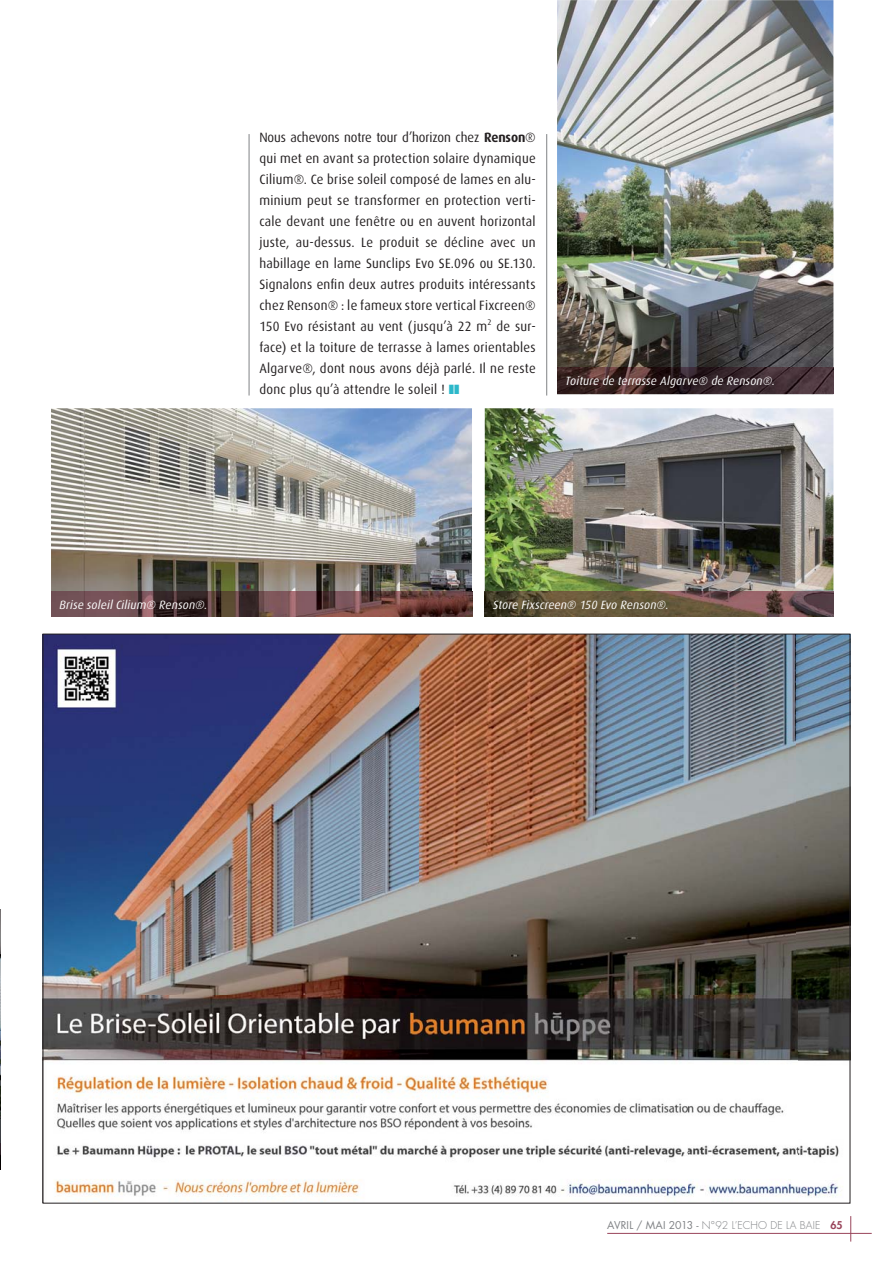
<style>
.page{position:relative;width:893px;height:1263px;background:#fff}
.page>*{position:absolute;margin:0;border:0;box-sizing:border-box;transform-origin:0 0}
.t1{font:13.5px/21px "Dax";letter-spacing:.02em;color:#231f20;text-align:justify;scale:.95 1}
.t2{font:italic 12px "Dax";letter-spacing:.015em;color:#fff;scale:.95 1}
.t3{font:300 10.5px "Futura";letter-spacing:.015em;color:#808285}
.t4{font:8.1px "Dax";color:#231f20;scale:.95 1}
.s1{font-weight:700}
.s2{font-weight:400}
.s3{font-weight:800;color:#99455b}
</style>
<div class="page">
<img style="left:45px;top:636px;width:803px;height:565px">
<img style="left:0;top:910px;width:1px;height:234px">
<img style="left:557px;top:0;width:276px;height:394px">
<img style="left:51px;top:408px;width:421px;height:183px">
<img style="left:485px;top:408px;width:348px;height:183px">
<hr style="left:249px;top:134px;width:1px;height:262px;background:#808285">
<hr style="left:546px;top:134px;width:1px;height:262px;background:#808285">
<svg style="left:0;top:1144px;width:1px;height:25px"></svg>
<img style="left:557px;top:368px;width:276px;height:25px">
<img style="left:485px;top:591px;width:348px;height:26px">
<img style="left:51px;top:591px;width:421px;height:26px">
<hr style="left:607px;top:1233px;width:265px;height:1px;background:#99455b">
<svg style="left:850px;top:1216px;width:1px;height:26px"></svg>
<p class="t1" style="left:259px;top:128px;width:292px">Nous achevons notre tour d’horizon chez <span class="s1">Renson</span>® qui met en avant sa protection solaire dynamique Cilium®. Ce brise soleil composé de lames en alu&shy;minium peut se transformer en protection verti&shy;cale devant une fenêtre ou en auvent horizontal juste, au-dessus. Le produit se décline avec un habillage en lame Sunclips Evo SE.096 ou SE.130.<br>Signalons enfin deux autres produits intéressants chez Renson® : le fameux store vertical Fixcreen® 150 Evo résistant au vent (jusqu’à 22 m</p>
<p class="t4" style="left:488px;top:318px;width:6px">2</p>
<p class="t1" style="left:259px;top:317px;width:292px;text-indent:237px">de sur&shy;face) et la toiture de terrasse à lames orientables Algarve®, dont nous avons déjà parlé. Il ne reste donc plus qu’à attendre le soleil !</p>
<p class="t2" style="left:565px;top:376px;width:222px">Toiture de terrasse Algarve® de Renson®.</p>
<p class="t2" style="left:60px;top:599px;width:157px">Brise soleil Cilium® Renson®.</p>
<p class="t2" style="left:493px;top:599px;width:186px">Store Fixscreen® 150 Evo Renson®.</p>
<p class="t3" style="left:607px;top:1220px;width:237px"><span class="s2">AVRIL / MAI 2013 -</span> N°92 L’ECHO DE LA BAIE <span class="s3">65</span></p>
</div>
